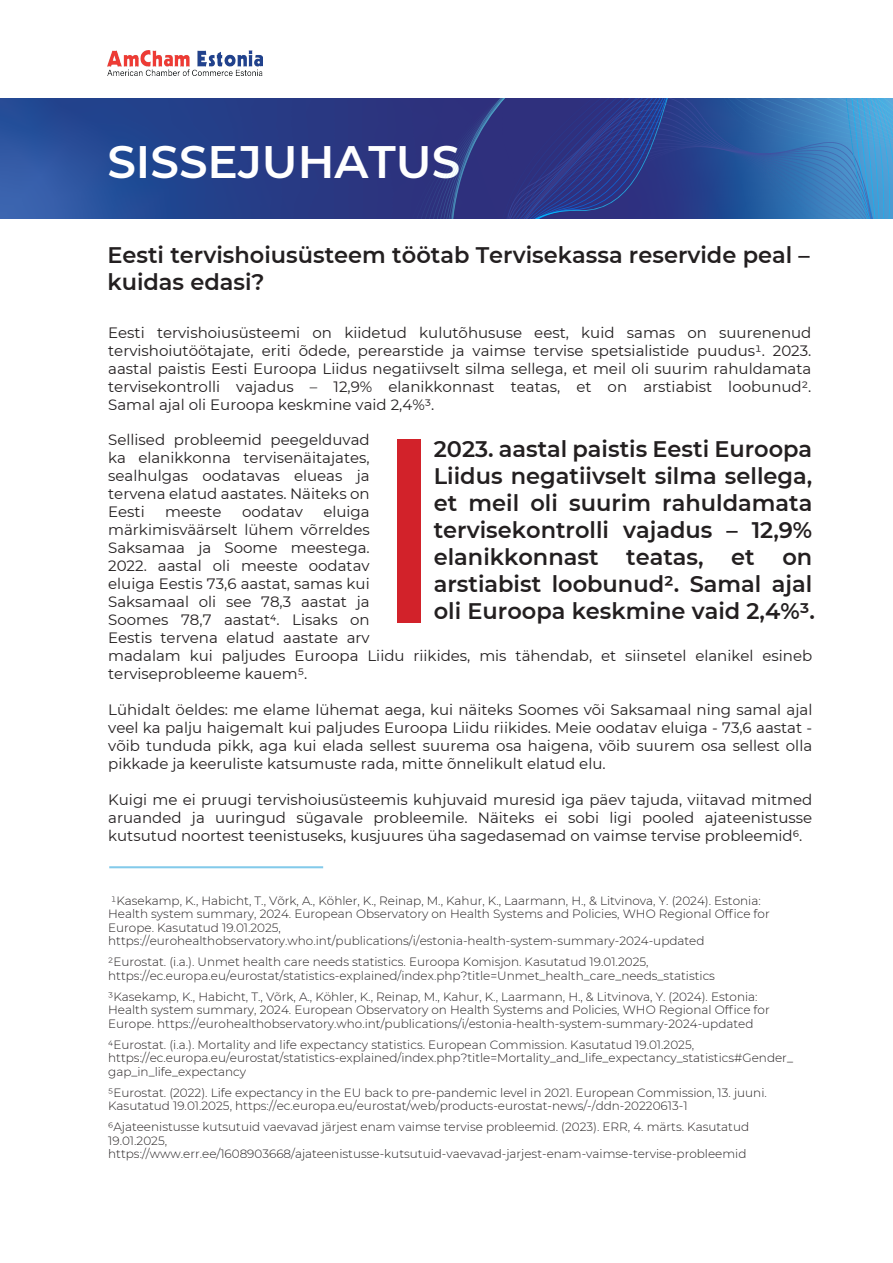
<style>
.page{position:relative;width:893px;height:1263px;background:#fff}
.page>*{position:absolute;margin:0;border:0;box-sizing:border-box;transform-origin:0 0}
.t1{font:600 45.45px "Montserrat";color:#fff}
.t2{font:600 22.5px/27px "Montserrat";color:#231f20}
.t3{font:15px/18px "Montserrat";color:#231f20;text-align:justify}
.t4{font:300 12px/13.5px "Montserrat";color:#231f20}
</style>
<div class="page">
<img style="left:107px;top:51px;width:155px;height:25px">
<svg style="left:0;top:99px;width:397px;height:119px;background:#27438d"></svg>
<svg style="left:450px;top:99px;width:443px;height:119px;background:#315199"></svg>
<div style="left:397px;top:439px;width:23px;height:184px;background:#d2222a"></div>
<hr style="left:109px;top:866px;width:214px;height:2px;background:#22a1db">
<h1 class="t1" style="left:107px;top:129px;width:354px">SISSEJUHATUS</h1>
<h2 class="t2" style="left:107px;top:241px;width:704px">Eesti tervishoiusüsteem töötab Tervisekassa reservide peal – kuidas edasi?</h2>
<p class="t3" style="left:108px;top:323px;width:705px">Eesti tervishoiusüsteemi on kiidetud kulutõhususe eest, kuid samas on suurenenud tervishoiutöötajate, eriti õdede, perearstide ja vaimse tervise spetsialistide puudus1. 2023. aastal paistis Eesti Euroopa Liidus negatiivselt silma sellega, et meil oli suurim rahuldamata tervisekontrolli vajadus – 12,9% elanikkonnast teatas, et on arstiabist loobunud2.<br>Samal ajal oli Euroopa keskmine vaid 2,4%3.</p>
<p class="t3" style="left:108px;top:430px;width:263px">Sellised probleemid peegelduvad ka elanikkonna tervisenäitajates, sealhulgas oodatavas elueas ja tervena elatud aastates. Näiteks on Eesti</p>
<h2 class="t2" style="left:434px;top:434px;width:383px;text-align:justify">2023. aastal paistis Eesti Euroopa Liidus negatiivselt silma sellega, et meil oli suurim rahuldamata tervisekontrolli vajadus – 12,9% elanikkonnast teatas, et on arstiabist loobunud2. Samal ajal oli Euroopa keskmine vaid 2,4%3.</h2>
<p class="t3" style="left:108px;top:502px;width:706px;text-align:left;text-indent:215px">eluiga<br>märkimisväärselt lühem võrreldes<br>Saksamaa ja Soome meestega.<br>2022. aastal oli meeste oodatav<br>eluiga Eestis 73,6 aastat, samas kui<br>Saksamaal oli see 78,3 aastat ja<br>Soomes 78,7 aastat4. Lisaks on<br>Eestis tervena elatud aastate arv<br>madalam kui paljudes Euroopa Liidu riikides, mis tähendab, et siinsetel elanikel esineb terviseprobleeme kauem5.</p>
<p class="t3" style="left:108px;top:700px;width:706px">Lühidalt öeldes: me elame lühemat aega, kui näiteks Soomes või Saksamaal ning samal ajal veel ka palju haigemalt kui paljudes Euroopa Liidu riikides. Meie oodatav eluiga - 73,6 aastat - võib tunduda pikk, aga kui elada sellest suurema osa haigena, võib suurem osa sellest olla pikkade ja keeruliste katsumuste rada, mitte õnnelikult elatud elu.</p>
<p class="t3" style="left:108px;top:790px;width:706px">Kuigi me ei pruugi tervishoiusüsteemis kuhjuvaid muresid iga päev tajuda, viitavad mitmed aruanded ja uuringud sügavale probleemile. Näiteks ei sobi ligi pooled ajateenistusse kutsutud noortest teenistuseks, kusjuures üha sagedasemad on vaimse tervise probleemid6.</p>
<p class="t3" style="left:165px;top:502px;width:58px">meeste</p>
<p class="t3" style="left:242px;top:502px;width:62px">oodatav</p>
<p class="t4" style="left:108px;top:893px;width:663px">1Kasekamp, K., Habicht, T., Võrk, A., Köhler, K., Reinap, M., Kahur, K., Laarmann, H., &amp; Litvinova, Y. (2024). Estonia:<br>Health system summary, 2024. European Observatory on Health Systems and Policies, WHO Regional Office for Europe. Kasutatud 19.01.2025, https://eurohealthobservatory.who.int/publications/i/estonia-health-system-summary-2024-updated</p>
<p class="t4" style="left:108px;top:955px;width:608px">2Eurostat. (i.a.). Unmet health care needs statistics. Euroopa Komisjon. Kasutatud 19.01.2025, https://ec.europa.eu/eurostat/statistics-explained/index.php?title=Unmet_health_care_needs_statistics</p>
<p class="t4" style="left:108px;top:989px;width:663px">3Kasekamp, K., Habicht, T., Võrk, A., Köhler, K., Reinap, M., Kahur, K., Laarmann, H., &amp; Litvinova, Y. (2024). Estonia:<br>Health system summary, 2024. European Observatory on Health Systems and Policies, WHO Regional Office for<br>Europe. https://eurohealthobservatory.who.int/publications/i/estonia-health-system-summary-2024-updated</p>
<p class="t4" style="left:108px;top:1037px;width:686px">4Eurostat. (i.a.). Mortality and life expectancy statistics. European Commission. Kasutatud 19.01.2025, https://ec.europa.eu/eurostat/statistics-explained/index.php?title=Mortality_and_life_expectancy_statistics#Gender_ gap_in_life_expectancy</p>
<p class="t4" style="left:108px;top:1085px;width:660px">5Eurostat. (2022). Life expectancy in the EU back to pre-pandemic level in 2021. European Commission, 13. juuni.<br>Kasutatud 19.01.2025, https://ec.europa.eu/eurostat/web/products-eurostat-news/-/ddn-20220613-1</p>
<p class="t4" style="left:108px;top:1120px;width:642px">6Ajateenistusse kutsutuid vaevavad järjest enam vaimse tervise probleemid. (2023). ERR, 4. märts. Kasutatud<br>19.01.2025, https://www.err.ee/1608903668/ajateenistusse-kutsutuid-vaevavad-jarjest-enam-vaimse-tervise-probleemid</p>
</div>
